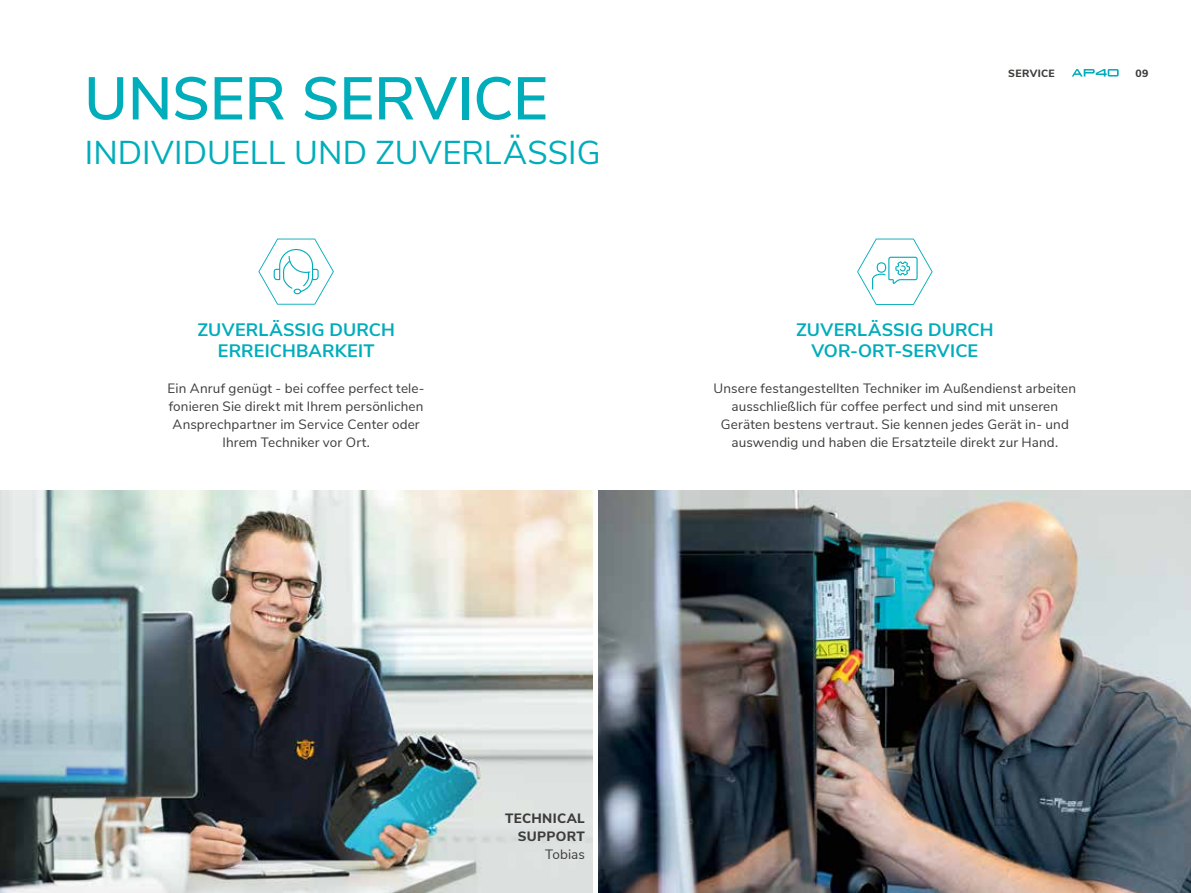
<style>
.page{position:relative;width:1191px;height:893px;background:#fff}
.page>*{position:absolute;margin:0;border:0;box-sizing:border-box;transform-origin:0 0}
.t1{font:600 60px "Nunito Sans";letter-spacing:-.005em;color:#00adbb}
.t2{font:33px "Nunito Sans";color:#00adbb}
.t3{font:700 18px/21px "Nunito Sans";letter-spacing:.005em;color:#00adbb;text-align:center}
.t4{font:13.5px/18px "Nunito Sans";letter-spacing:.01em;color:#3c3c3b;text-align:center}
.t5{font:800 13.5px/18px "Nunito Sans";letter-spacing:.02em;color:#3c3c3b;text-align:right}
.t6{font:800 10.5px "Nunito Sans";letter-spacing:.03em;color:#3c3c3b}
</style>
<div class="page">
<img style="left:0;top:491px;width:592px;height:402px">
<img style="left:598px;top:491px;width:593px;height:402px">
<svg style="left:1071px;top:69px;width:47px;height:8px"></svg>
<svg style="left:258px;top:239px;width:76px;height:66px"></svg>
<svg style="left:857px;top:239px;width:75px;height:66px"></svg>
<h1 class="t1" style="left:84px;top:55px;width:465px">UNSER SERVICE</h1>
<h2 class="t2" style="left:85px;top:129px;width:517px">INDIVIDUELL UND ZUVERLÄSSIG</h2>
<h3 class="t3" style="left:197px;top:318px;width:199px">ZUVERLÄSSIG DURCH<br>ERREICHBARKEIT</h3>
<p class="t4" style="left:168px;top:379px;width:258px">Ein Anruf genügt - bei coffee perfect tele&shy;fonieren Sie direkt mit Ihrem persönlichen Ansprechpartner im Service Center oder Ihrem Techniker vor Ort.</p>
<p class="t6" style="left:1008px;top:65px;width:48px">SERVICE</p>
<p class="t6" style="left:1135px;top:65px;width:15px">09</p>
<h3 class="t3" style="left:796px;top:318px;width:199px">ZUVERLÄSSIG DURCH<br>VOR-ORT-SERVICE</h3>
<p class="t4" style="left:713px;top:379px;width:364px">Unsere festangestellten Techniker im Außendienst arbeiten ausschließlich für coffee perfect und sind mit unseren Geräten bestens vertraut. Sie kennen jedes Gerät in- und auswendig und haben die Ersatzteile direkt zur Hand.</p>
<p class="t5" style="left:505px;top:808px;width:81px">TECHNICAL<br>SUPPORT</p>
<p class="t4" style="left:545px;top:844px;width:41px">Tobias</p>
</div>
